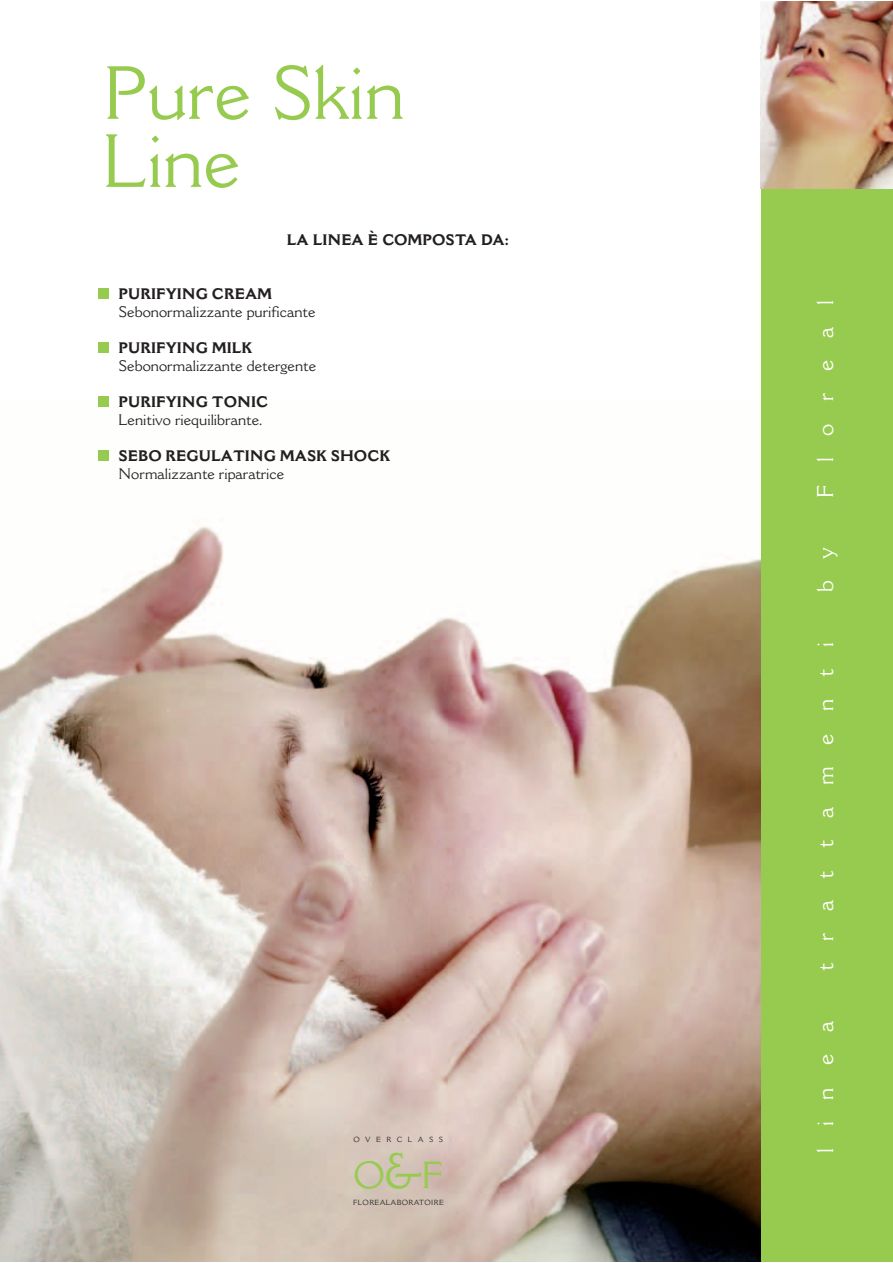
<style>
.page{position:relative;width:893px;height:1263px;background:#fff}
.page>*{position:absolute;margin:0;border:0;box-sizing:border-box;transform-origin:0 0}
.t1{font:73.95px/68.1px "Cantoria";color:#97cb4f}
.t2{font:37.05px "Cantoria";color:#97cb4f}
.t3{font:22.5px "Cantoria";letter-spacing:.975em;color:#fff}
.t4{font:15px "Cantoria";color:#231f20}
.t5{font:700 15px "Cantoria";color:#231f20}
.t6{font:7.35px "Cantoria";letter-spacing:.055em;color:#231f20}
.t7{font:7.35px "Cantoria";letter-spacing:.76em;color:#231f20}
.s1{font-size:48.6px}
</style>
<div class="page">
<img style="left:0;top:399px;width:761px;height:863px">
<div style="left:98px;top:288px;width:10px;height:11px;background:#97cb4f"></div>
<div style="left:98px;top:342px;width:10px;height:11px;background:#97cb4f"></div>
<div style="left:98px;top:396px;width:10px;height:11px;background:#97cb4f"></div>
<div style="left:98px;top:450px;width:10px;height:11px;background:#97cb4f"></div>
<div style="left:761px;top:1px;width:131px;height:1261px;background:#97cb4f"></div>
<img style="left:761px;top:1px;width:131px;height:187px">
<h1 class="t1" style="left:102px;top:59px;width:304px">Pure Skin<br>Line</h1>
<p class="t5" style="left:287px;top:231px;width:225px">LA LINEA È COMPOSTA DA:</p>
<p class="t5" style="left:119px;top:285px;width:155px">PURIFYING CREAM</p>
<p class="t4" style="left:119px;top:303px;width:198px">Sebonormalizzante purificante</p>
<p class="t5" style="left:119px;top:339px;width:135px">PURIFYING MILK</p>
<p class="t4" style="left:119px;top:357px;width:199px">Sebonormalizzante detergente</p>
<p class="t5" style="left:119px;top:393px;width:151px">PURIFYING TONIC</p>
<p class="t4" style="left:119px;top:411px;width:146px">Lenitivo riequilibrante.</p>
<p class="t5" style="left:119px;top:447px;width:273px">SEBO REGULATING MASK SHOCK</p>
<p class="t4" style="left:119px;top:465px;width:167px">Normalizzante riparatrice</p>
<p class="t7" style="left:354px;top:1135px;width:91px">OVERCLASS</p>
<h2 class="t2" style="left:353px;top:1152px;width:92px">O<span class="s1">&amp;</span>F</h2>
<p class="t6" style="left:353px;top:1198px;width:92px">FLOREALABORATOIRE</p>
<h3 class="t3" style="left:812px;top:498px;width:199px;rotate:-90deg">Floreal</h3>
<h3 class="t3" style="left:812px;top:592px;width:46px;rotate:-90deg">b y</h3>
<h3 class="t3" style="left:812px;top:971px;width:331px;rotate:-90deg">trattamenti</h3>
<h3 class="t3" style="left:812px;top:1153px;width:134px;rotate:-90deg">linea</h3>
</div>
